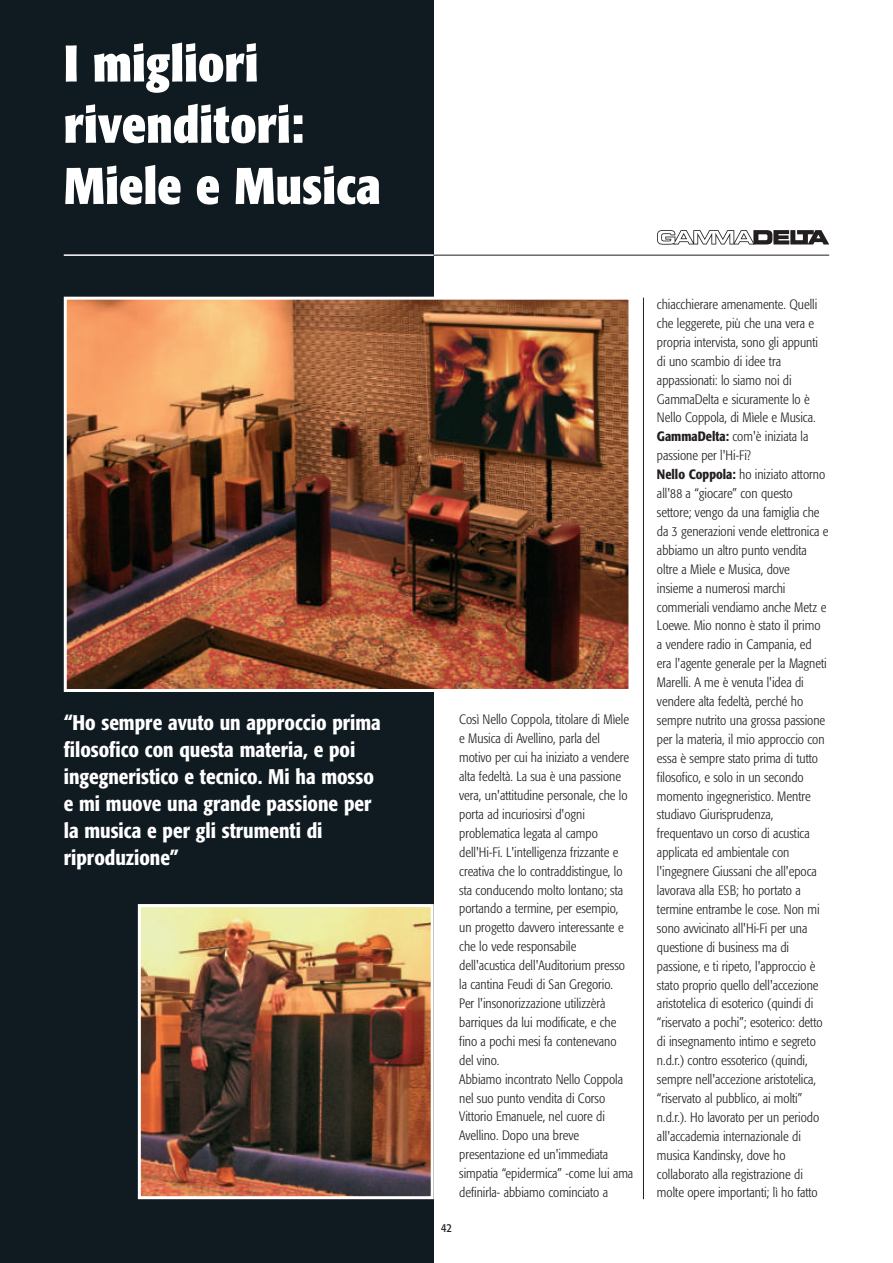
<style>
.page{position:relative;width:893px;height:1263px;background:#fff}
.page>*{position:absolute;margin:0;border:0;box-sizing:border-box;transform-origin:0 0}
.t1{font:700 condensed 51px/61.2px "Formata";color:#fff}
.t2{font:500 condensed 21px/27px "Formata";color:#fff}
.t3{font:300 condensed 13.5px/18.9px "Formata";color:#231f20}
.t4{font:condensed 12px "Formata";color:#231f20}
.s1{font-weight:500}
</style>
<div class="page">
<div style="left:0;top:0;width:434px;height:1263px;background:#101a21"></div>
<hr style="left:64px;top:254px;width:370px;height:2px;background:#fff">
<hr style="left:434px;top:255px;width:395px;height:1px;background:#231f20">
<hr style="left:643px;top:298px;width:1px;height:901px;background:#231f20">
<img style="left:68px;top:301px;width:559px;height:387px">
<div style="left:64px;top:297px;width:567px;height:395px;border:3px solid #fff"></div>
<svg style="left:657px;top:230px;width:172px;height:15px"></svg>
<img style="left:142px;top:908px;width:288px;height:287px">
<div style="left:138px;top:904px;width:296px;height:295px;border:3px solid #fff"></div>
<h1 class="t1" style="left:64px;top:37px;width:318px">I migliori rivenditori:<br>Miele e Musica</h1>
<h2 class="t2" style="left:64px;top:710px;width:319px">“Ho sempre avuto un approccio prima filosofico con questa materia, e poi ingegneristico e tecnico. Mi ha mosso e mi muove una grande passione per la musica e per gli strumenti di riproduzione”</h2>
<p class="t3" style="left:459px;top:711px;width:176px">Così Nello Coppola, titolare di Mìele e Musica di Avellino, parla del motivo per cui ha iniziato a vendere alta fedeltà. La sua è una passione vera, un'attitudine personale, che lo porta ad incuriosirsi d'ogni problematica legata al campo dell'Hi-Fi. L'intelligenza frizzante e creativa che lo contraddistingue, lo sta conducendo molto lontano; sta portando a termine, per esempio, un progetto davvero interessante e che lo vede responsabile dell'acustica dell'Auditorium presso la cantina Feudi di San Gregorio.<br>Per l'insonorizzazione utilizzèrà barriques da lui modificate, e che fino a pochi mesi fa contenevano del vino.<br>Abbiamo incontrato Nello Coppola nel suo punto vendita di Corso<br>Vittorio Emanuele, nel cuore di<br>Avellino. Dopo una breve presentazione ed un'immediata simpatia “epidermica” -come lui ama definirla- abbiamo cominciato a</p>
<p class="t4" style="left:441px;top:1223px;width:12px">42</p>
<p class="t3" style="left:657px;top:296px;width:173px">chiacchierare amenamente. Quelli che leggerete, più che una vera e propria intervista, sono gli appunti di uno scambio di idee tra appassionati: lo siamo noi di<br>GammaDelta e sicuramente lo è<br>Nello Coppola, di Mìele e Musica.<br><span class="s1">GammaDelta:</span> com'è iniziata la passione per l'Hi-Fi?<br><span class="s1">Nello Coppola:</span> ho iniziato attorno all'88 a “giocare” con questo settore; vengo da una famiglia che da 3 generazioni vende elettronica e abbiamo un altro punto vendita oltre a Mìele e Musica, dove insieme a numerosi marchi commeriali vendiamo anche Metz e<br>Loewe. Mio nonno è stato il primo a vendere radio in Campania, ed era l'agente generale per la Magneti<br>Marelli. A me è venuta l'idea di vendere alta fedeltà, perché ho sempre nutrito una grossa passione per la materia, il mio approccio con essa è sempre stato prima di tutto filosofico, e solo in un secondo momento ingegneristico. Mentre studiavo Giurisprudenza, frequentavo un corso di acustica applicata ed ambientale con l'ingegnere Giussani che all'epoca lavorava alla ESB; ho portato a termine entrambe le cose. Non mi sono avvicinato all'Hi-Fi per una questione di business ma di passione, e ti ripeto, l'approccio è stato proprio quello dell'accezione aristotelica di esoterico (quindi di “riservato a pochi”; esoterico: detto di insegnamento intimo e segreto n.d.r.) contro essoterico (quindi, sempre nell'accezione aristotelica, “riservato al pubblico, ai molti” n.d.r.). Ho lavorato per un periodo all'accademia internazionale di musica Kandinsky, dove ho collaborato alla registrazione di molte opere importanti; lì ho fatto</p>
</div>
